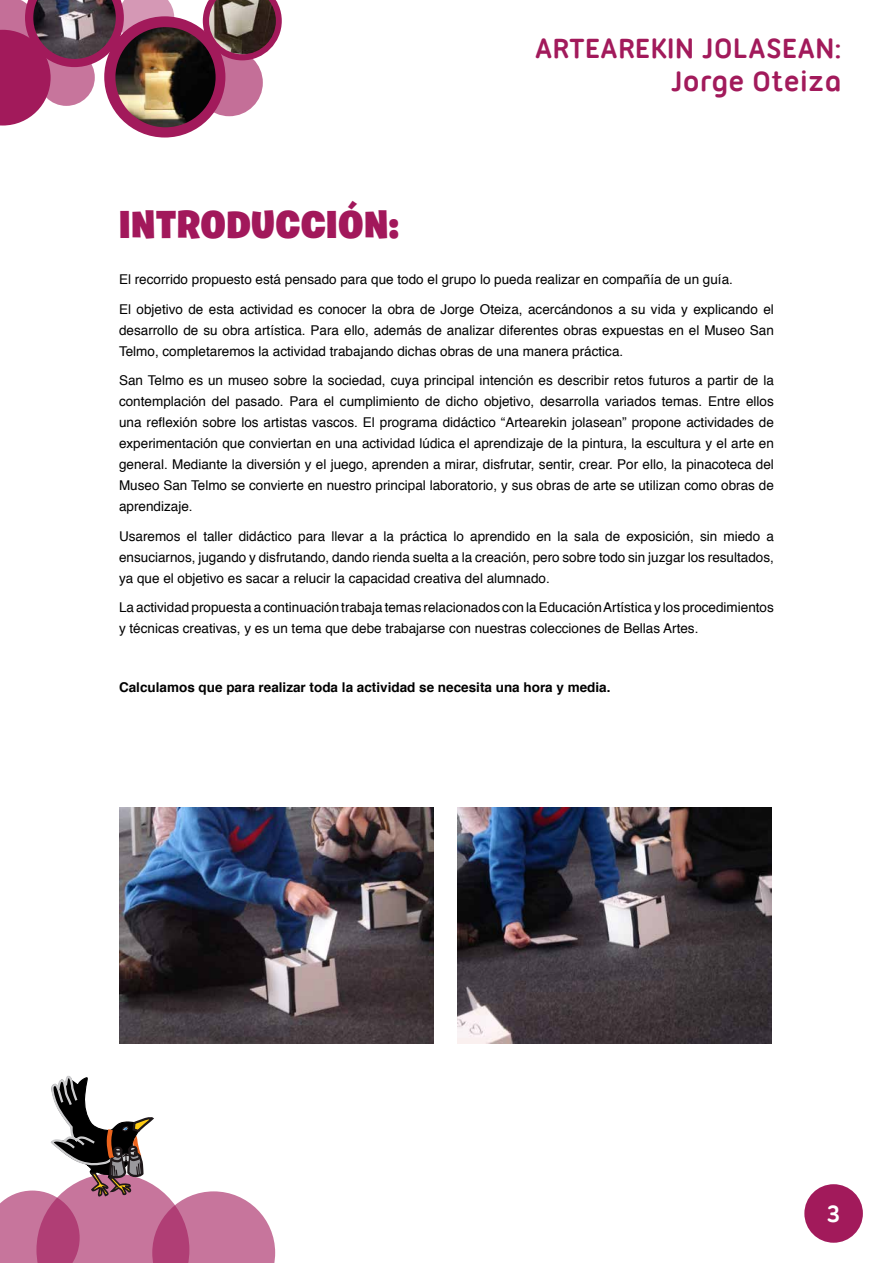
<style>
.page{position:relative;width:893px;height:1263px;background:#fff}
.page>*{position:absolute;margin:0;border:0;box-sizing:border-box;transform-origin:0 0}
.t1{font:900 39px "Burbank Big";letter-spacing:.025em;color:#a2185b}
.t2{font:700 30px/33px "Ubuntu Titling";color:#a21a5b;text-align:right}
.t3{font:700 25.5px "Ubuntu Titling";color:#fff}
.t4{font:13.5px/21px "Helvetica";color:#000}
.t5{font:700 13.5px "Helvetica";color:#000}
</style>
<div class="page">
<div style="left:804px;top:1184px;width:59px;height:59px;background:#a21a5b;border-radius:50%"></div>
<svg style="left:0;top:1076px;width:275px;height:187px"></svg>
<div style="left:104px;top:16px;width:121px;height:122px;background:#a21a5b;border-radius:50%"></div>
<svg style="left:203px;top:0;width:79px;height:59px"></svg>
<svg style="left:196px;top:49px;width:67px;height:67px;fill:#c46f98"></svg>
<img style="left:115px;top:27px;width:101px;height:100px;border-radius:50px">
<img style="left:0;top:0;width:174px;height:126px">
<img style="left:209px;top:0;width:67px;height:54px">
<img style="left:457px;top:808px;width:315px;height:236px">
<img style="left:119px;top:808px;width:315px;height:236px">
<h2 class="t2" style="left:535px;top:31px;width:309px">ARTEAREKIN JOLASEAN:<br>Jorge Oteiza</h2>
<h1 class="t1" style="left:119px;top:200px;width:281px">INTRODUCCIÓN:</h1>
<p class="t4" style="left:119px;top:265px;width:656px;line-height:29.5px">El recorrido propuesto está pensado para que todo el grupo lo pueda realizar en compañía de un guía.<br>El objetivo de esta actividad es conocer la obra de Jorge Oteiza, acercándonos a su vida y explicando el</p>
<p class="t4" style="left:119px;top:320px;width:656px">desarrollo de su obra artística. Para ello, además de analizar diferentes obras expuestas en el Museo San<br>Telmo, completaremos la actividad trabajando dichas obras de una manera práctica.</p>
<p class="t4" style="left:119px;top:370px;width:656px;text-align:justify">San Telmo es un museo sobre la sociedad, cuya principal intención es describir retos futuros a partir de la contemplación del pasado. Para el cumplimiento de dicho objetivo, desarrolla variados temas. Entre ellos una reflexión sobre los artistas vascos. El programa didáctico “Artearekin jolasean” propone actividades de experimentación que conviertan en una actividad lúdica el aprendizaje de la pintura, la escultura y el arte en general. Mediante la diversión y el juego, aprenden a mirar, disfrutar, sentir, crear. Por ello, la pinacoteca del Museo San Telmo se convierte en nuestro principal laboratorio, y sus obras de arte se utilizan como obras de aprendizaje.</p>
<p class="t4" style="left:119px;top:526px;width:656px;text-align:justify">Usaremos el taller didáctico para llevar a la práctica lo aprendido en la sala de exposición, sin miedo a ensuciarnos, jugando y disfrutando, dando rienda suelta a la creación, pero sobre todo sin juzgar los resultados, ya que el objetivo es sacar a relucir la capacidad creativa del alumnado.</p>
<p class="t4" style="left:119px;top:597px;width:656px">La actividad propuesta a continuación trabaja temas relacionados con la Educación Artística y los procedimientos y técnicas creativas, y es un tema que debe trabajarse con nuestras colecciones de Bellas Artes.</p>
<p class="t5" style="left:119px;top:677px;width:493px">Calculamos que para realizar toda la actividad se necesita una hora y media.</p>
<h3 class="t3" style="left:827px;top:1198px;width:15px">3</h3>
</div>
